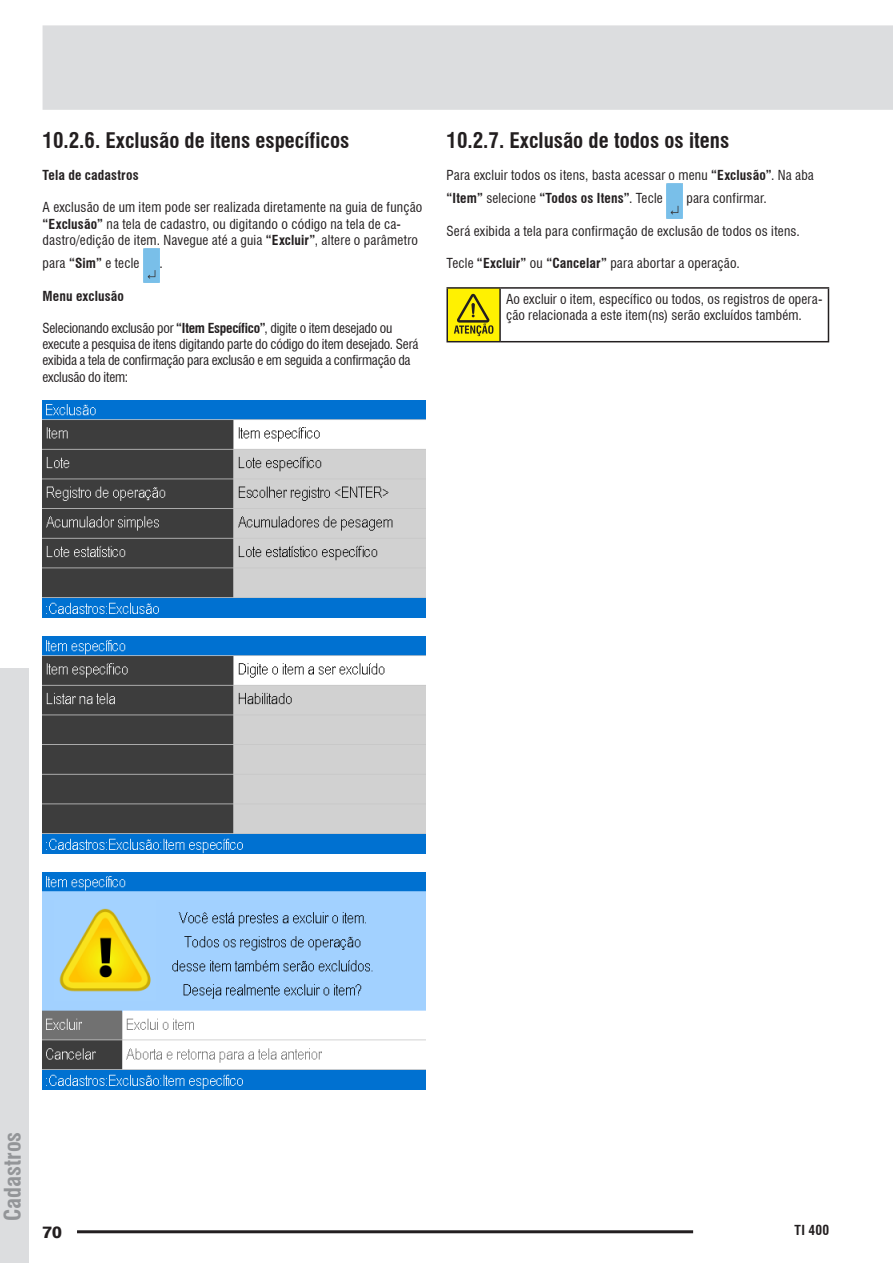
<style>
.page{position:relative;width:893px;height:1263px;background:#fff}
.page>*{position:absolute;margin:0;border:0;box-sizing:border-box;transform-origin:0 0}
.t1{font:700 condensed 22.5px "Swiss 721 BT";color:#939598}
.t2{font:700 condensed 21px "Swiss 721 BT";color:#231f20}
.t3{font:800 16.5px "Swiss 721 BT";color:#231f20}
.Texto{font:condensed 13.5px/16.2px "Swiss 721 BT";letter-spacing:.01em;color:#231f20}
.Texto-2{font:condensed 13.5px/16.2px "Swiss 721 BT";letter-spacing:-.015em;color:#231f20}
.Texto_Tabela{font:condensed 13.5px/16.2px "Swiss 721 BT";letter-spacing:.01em;color:#231f20}
.Texto-3{font:700 condensed 13.5px "Swiss 721 BT";letter-spacing:.01em;color:#231f20}
.s1{font-weight:700}
</style>
<div class="page">
<div style="left:43px;top:25px;width:850px;height:85px;background:#dcdddf"></div>
<div style="left:0;top:668px;width:29px;height:595px;background:#dcdddf"></div>
<hr style="left:77px;top:1230px;width:616px;height:3px;background:#231f20">
<img style="left:143px;top:248px;width:16px;height:35px">
<img style="left:43px;top:401px;width:382px;height:216px">
<img style="left:43px;top:636px;width:382px;height:217px">
<img style="left:43px;top:872px;width:382px;height:217px">
<img style="left:667px;top:183px;width:16px;height:35px">
<div style="left:447px;top:288px;width:53px;height:54px;background:#fff101"></div>
<hr style="left:446px;top:287px;width:54px;height:2px;background:#231f20">
<hr style="left:446px;top:289px;width:2px;height:52px;background:#231f20">
<hr style="left:500px;top:287px;width:329px;height:2px;background:#231f20">
<hr style="left:499px;top:289px;width:2px;height:52px;background:#231f20">
<hr style="left:828px;top:289px;width:1px;height:52px;background:#231f20">
<hr style="left:446px;top:341px;width:54px;height:1px;background:#231f20">
<hr style="left:500px;top:341px;width:329px;height:1px;background:#231f20">
<svg style="left:454px;top:294px;width:39px;height:42px"></svg>
<p class="t2" style="left:43px;top:127px;width:308px">10.2.6. Exclusão de itens específicos</p>
<p class="Texto-3" style="left:43px;top:167px;width:98px">Tela de cadastros</p>
<p class="Texto" style="left:43px;top:199px;width:381px">A exclusão de um item pode ser realizada diretamente na guia de função <span class="s1">“Exclusão”</span> na tela de cadastro, ou digitando o código na tela de ca&shy;dastro/edição de item. Navegue até a guia <span class="s1">“Excluir”</span>, altere o parâmetro</p>
<p class="Texto" style="left:43px;top:255px;width:98px">para <span class="s1">“Sim”</span> e tecle</p>
<p class="Texto" style="left:160px;top:255px;width:5px">.</p>
<p class="Texto-3" style="left:43px;top:288px;width:83px">Menu exclusão</p>
<p class="Texto-2" style="left:43px;top:320px;width:377px">Selecionando exclusão por <span class="s1">“Item Específico”</span>, digite o item desejado ou execute a pesquisa de itens digitando parte do código do item desejado. Será exibida a tela de confirmação para exclusão e em seguida a confirmação da exclusão do item:</p>
<p class="t2" style="left:446px;top:127px;width:284px">10.2.7. Exclusão de todos os itens</p>
<p class="Texto" style="left:446px;top:163px;width:369px;line-height:23.4px">Para excluir todos os itens, basta acessar o menu <span class="s1">“Exclusão”</span>. Na aba <span class="s1">“Item”</span> selecione <span class="s1">“Todos os Itens”</span>. Tecle</p>
<p class="Texto" style="left:686px;top:190px;width:82px">para confirmar.</p>
<p class="Texto" style="left:446px;top:223px;width:355px">Será exibida a tela para confirmação de exclusão de todos os itens.</p>
<p class="Texto" style="left:446px;top:255px;width:295px">Tecle <span class="s1">“Excluir”</span> ou <span class="s1">“Cancelar”</span> para abortar a operação.</p>
<p class="Texto_Tabela" style="left:506px;top:291px;width:318px">Ao excluir o item, específico ou todos, os registros de opera&shy;ção relacionada a este item(ns) serão excluídos também.</p>
<h1 class="t1" style="left:-1px;top:1221px;width:91px;rotate:-90deg">Cadastros</h1>
<p class="t3" style="left:43px;top:1222px;width:21px">70</p>
<p class="Texto-3" style="left:794px;top:1222px;width:36px">TI 400</p>
</div>
